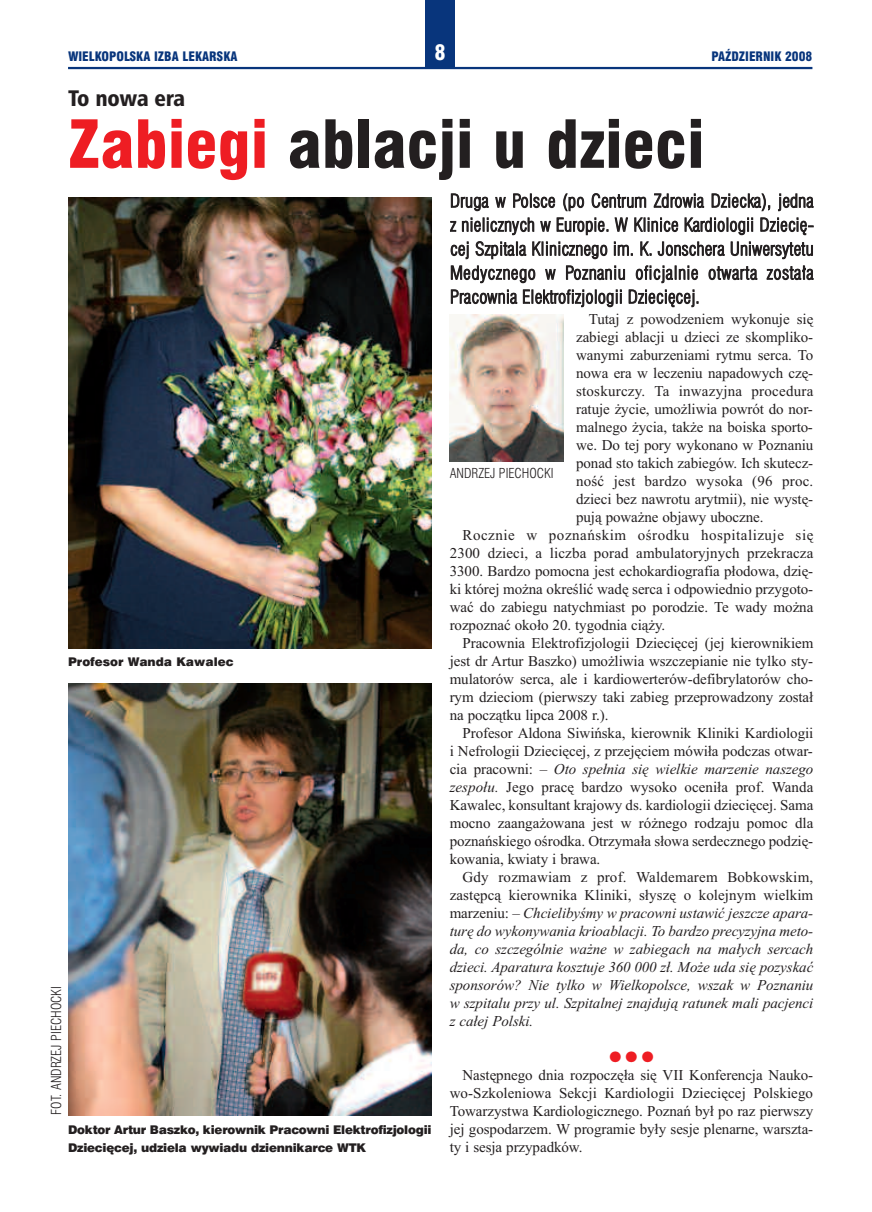
<style>
.page{position:relative;width:872px;height:1212px;background:#fff}
.page>*{position:absolute;margin:0;border:0;box-sizing:border-box;transform-origin:0 0}
.t1{font:64.5px "Swis 721 Blk Cn EU";letter-spacing:.005em;color:#231f20}
.t2{font:22.5px "Humnst 777 Blk Cn EU";letter-spacing:-.015em;color:#231f20}
.t3{font:21px "Swis 721 Blk Cn EU";color:#fff}
.t4{font:18px/24px "Swis 721 Lt Cn EU";letter-spacing:.01em;color:#231f20;text-align:justify}
.t5{font:15px/18px "Times New Roman";letter-spacing:-.005em;color:#231f20;text-align:justify}
.t6{font:italic 15px "Times New Roman";letter-spacing:-.005em;color:#231f20}
.t7{font:15px "Times New Roman";letter-spacing:.015em;color:#231f20}
.t8{font:15px "Times New Roman";letter-spacing:.035em;color:#231f20}
.t9{font:15px "Zapf Dingbats";color:#ee1d23}
.t10{font:13.5px "Swis 721 Lt Cn EU";color:#231f20}
.t11{font:12.75px "Swis 721 Blk Cn EU";color:#08357c}
.t12{font:12px/18px "Swis 721 Blk EU";letter-spacing:-.02em;color:#231f20}
.t13{font:12px "Swis 721 Blk EU";color:#231f20}
.s1{color:#ee1d23}
.s2{font-style:normal}
.s3{font-style:italic}
</style>
<div class="page">
<hr style="left:68px;top:67px;width:744px;height:2px;background:#08357c">
<div style="left:425px;top:0;width:30px;height:68px;background:#08357c"></div>
<img style="left:450px;top:315px;width:113px;height:146px">
<img style="left:68px;top:198px;width:364px;height:450px">
<img style="left:68px;top:683px;width:364px;height:432px">
<p class="t11" style="left:68px;top:48px;width:171px">WIELKOPOLSKA IZBA LEKARSKA</p>
<h3 class="t3" style="left:434px;top:40px;width:13px">8</h3>
<p class="t11" style="left:711px;top:48px;width:102px">PAŹDZIERNIK 2008</p>
<h2 class="t2" style="left:68px;top:84px;width:119px">To nowa era</h2>
<h1 class="t1" style="left:68px;top:104px;width:638px"><span class="s1">Zabiegi</span> ablacji u dzieci</h1>
<p class="t13" style="left:68px;top:654px;width:167px">Profesor Wanda Kawalec</p>
<p class="t10" style="left:48px;top:1115px;width:130px;rotate:-90deg">FOT. ANDRZEJ PIECHOCKI</p>
<p class="t12" style="left:68px;top:1121px;width:365px">Doktor Artur Baszko, kierownik Pracowni Elektrofizjologii<br>Dziecięcej, udziela wywiadu dziennikarce WTK</p>
<p class="t4" style="left:450px;top:189px;width:365px">Druga w Polsce (po Centrum Zdrowia Dziecka), jedna z nielicznych w Europie. W Klinice Kardiologii Dziecię&shy;cej Szpitala Klinicznego im. K. Jonschera Uniwersytetu Medycznego w Poznaniu oficjalnie otwarta została Pracownia Elektrofizjologii Dziecięcej.</p>
<p class="t5" style="left:589px;top:310px;width:226px">Tutaj z powodzeniem wykonuje się</p>
<p class="t5" style="left:576px;top:328px;width:239px">zabiegi ablacji u dzieci ze skompliko-</p>
<p class="t5" style="left:576px;top:346px;width:239px">wanymi zaburzeniami rytmu serca. To</p>
<p class="t5" style="left:576px;top:364px;width:239px">nowa era w leczeniu napadowych czę-</p>
<p class="t7" style="left:576px;top:382px;width:239px">stoskurczy. Ta inwazyjna procedura</p>
<p class="t5" style="left:576px;top:400px;width:238px">ratuje życie, umożliwia powrót do nor-</p>
<p class="t5" style="left:576px;top:418px;width:238px">malnego życia, także na boiska sporto-</p>
<p class="t5" style="left:576px;top:436px;width:239px">we. Do tej pory wykonano w Poznaniu</p>
<p class="t5" style="left:576px;top:454px;width:239px">ponad sto takich zabiegów. Ich skutecz-</p>
<p class="t7" style="left:576px;top:472px;width:239px">ność jest bardzo wysoka (96 proc.</p>
<p class="t5" style="left:576px;top:490px;width:239px">dzieci bez nawrotu arytmii), nie wystę-</p>
<p class="t5" style="left:576px;top:508px;width:189px">pują poważne objawy uboczne.</p>
<p class="t8" style="left:462px;top:526px;width:352px">Rocznie w poznańskim ośrodku hospitalizuje się</p>
<p class="t5" style="left:450px;top:544px;width:365px">2300 dzieci, a liczba porad ambulatoryjnych przekracza</p>
<p class="t5" style="left:450px;top:562px;width:365px">3300. Bardzo pomocna jest echokardiografia płodowa, dzię-</p>
<p class="t5" style="left:450px;top:580px;width:365px">ki której można określić wadę serca i odpowiednio przygoto-</p>
<p class="t5" style="left:450px;top:598px;width:365px">wać do zabiegu natychmiast po porodzie. Te wady można</p>
<p class="t5" style="left:450px;top:616px;width:217px">rozpoznać około 20. tygodnia ciąży.</p>
<p class="t5" style="left:462px;top:634px;width:352px">Pracownia Elektrofizjologii Dziecięcej (jej kierownikiem</p>
<p class="t5" style="left:450px;top:652px;width:365px">jest dr Artur Baszko) umożliwia wszczepianie nie tylko sty-</p>
<p class="t5" style="left:450px;top:670px;width:365px">mulatorów serca, ale i kardiowerterów-defibrylatorów cho-</p>
<p class="t5" style="left:450px;top:688px;width:365px">rym dzieciom (pierwszy taki zabieg przeprowadzony został</p>
<p class="t5" style="left:450px;top:706px;width:160px">na początku lipca 2008 r.).</p>
<p class="t5" style="left:462px;top:724px;width:352px">Profesor Aldona Siwińska, kierownik Kliniki Kardiologii</p>
<p class="t5" style="left:450px;top:742px;width:365px">i Nefrologii Dziecięcej, z przejęciem mówiła podczas otwar-</p>
<p class="t6" style="left:450px;top:760px;width:365px"><span class="s2">cia pracowni: –</span> Oto spełnia się wielkie marzenie naszego</p>
<p class="t5" style="left:450px;top:778px;width:365px"><span class="s3">zespołu.</span> Jego pracę bardzo wysoko oceniła prof. Wanda</p>
<p class="t5" style="left:450px;top:796px;width:365px">Kawalec, konsultant krajowy ds. kardiologii dziecięcej. Sama</p>
<p class="t5" style="left:450px;top:814px;width:365px">mocno zaangażowana jest w różnego rodzaju pomoc dla</p>
<p class="t5" style="left:450px;top:832px;width:365px">poznańskiego ośrodka. Otrzymała słowa serdecznego podzię-</p>
<p class="t5" style="left:450px;top:850px;width:152px">kowania, kwiaty i brawa.</p>
<p class="t7" style="left:462px;top:868px;width:352px">Gdy rozmawiam z prof. Waldemarem Bobkowskim,</p>
<p class="t5" style="left:450px;top:886px;width:365px">zastępcą kierownika Kliniki, słyszę o kolejnym wielkim</p>
<p class="t6" style="left:450px;top:904px;width:365px"><span class="s2">marzeniu: –</span> Chcielibyśmy w pracowni ustawić jeszcze apara-</p>
<p class="t6" style="left:450px;top:922px;width:365px">turę do wykonywania krioablacji. To bardzo precyzyjna meto-</p>
<p class="t6" style="left:450px;top:940px;width:365px">da, co szczególnie ważne w zabiegach na małych sercach</p>
<p class="t6" style="left:450px;top:958px;width:365px">dzieci. Aparatura kosztuje 360 000 zł. Może uda się pozyskać</p>
<p class="t6" style="left:450px;top:976px;width:365px">sponsorów? Nie tylko w Wielkopolsce, wszak w Poznaniu</p>
<p class="t6" style="left:450px;top:994px;width:365px">w szpitalu przy ul. Szpitalnej znajdują ratunek mali pacjenci</p>
<p class="t6" style="left:450px;top:1012px;width:85px">z całej Polski.</p>
<p class="t9" style="left:609px;top:1048px;width:46px">●●●</p>
<p class="t5" style="left:450px;top:1066px;width:365px;text-indent:13px">Następnego dnia rozpoczęła się VII Konferencja Nauko&shy;wo-Szkoleniowa Sekcji Kardiologii Dziecięcej Polskiego Towarzystwa Kardiologicznego. Poznań był po raz pierwszy jej gospodarzem. W programie były sesje plenarne, warszta&shy;ty i sesja przypadków.</p>
<p class="t10" style="left:450px;top:465px;width:105px">ANDRZEJ PIECHOCKI</p>
</div>
